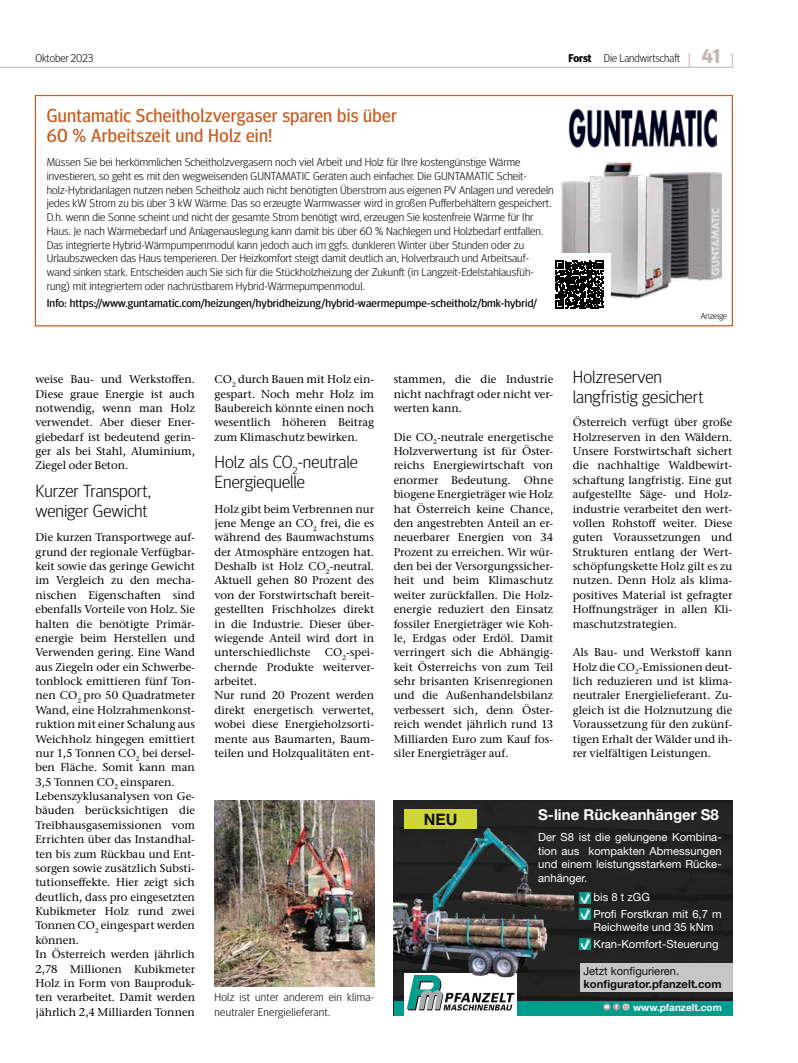
<style>
.page{position:relative;width:798px;height:1063px;background:#fff}
.page>*{position:absolute;margin:0;border:0;box-sizing:border-box;transform-origin:0 0}
.t1{font:18.75px/20px "Meta Head OT";letter-spacing:.015em;color:#c65c20}
.t2{font:300 17.5px/20px "Meta Head OT";color:#000;scale:1.05 1}
.t3{font:700 15.75px "Helvetica Neue LT Pro";color:#0f100f}
.t4{font:700 15px "Helvetica Neue LT Pro";color:#fff}
.t5{font:500 11.25px/14.4px "Stone Serif ITC Pro";color:#000;text-align:justify}
.t6{font:300 11.25px/13.8px "Meta Head OT";letter-spacing:.005em;color:#000;scale:1.05 1}
.t7{font:11.25px/13.5px "Helvetica Neue LT Pro";color:#fff}
.t8{font:11.25px "Meta Head OT";letter-spacing:.01em;color:#000;scale:1.05 1}
.t9{font:300 11.25px "Meta Head OT";letter-spacing:.005em;color:#000}
.t10{font:700 11.25px "Helvetica Neue LT Pro";color:#0f100f}
.t11{font:11.25px "Helvetica Neue LT Pro";color:#0f100f}
.t12{font:700 10px "Helvetica Neue LT Pro";color:#fff}
.t13{font:300 8.75px "Meta Head OT";color:#000;scale:1.05 1}
.s1{font-weight:700}
.s2{font-family:"Generis Simple Com";font-size:20px;color:#c6b7b4}
.s3{font-weight:700;font-size:20px;color:#c6b7b4}
</style>
<div class="page">
<hr style="left:0;top:67px;width:732px;height:1px;background:#c6b7b4">
<img style="left:573px;top:800px;width:159px;height:201px">
<div style="left:393px;top:1001px;width:339px;height:15px;background:#009d8c"></div>
<div style="left:404px;top:973px;width:113px;height:43px;background:#fff"></div>
<svg style="left:406px;top:1002px;width:107px;height:9px"></svg>
<svg style="left:603px;top:1003px;width:7px;height:8px"></svg>
<svg style="left:604px;top:1005px;width:5px;height:4px"></svg>
<svg style="left:612px;top:1003px;width:8px;height:8px"></svg>
<svg style="left:622px;top:1003px;width:7px;height:8px"></svg>
<svg style="left:623px;top:1004px;width:5px;height:6px"></svg>
<div style="left:579px;top:963px;width:153px;height:29px;background:#c6c6c6"></div>
<img style="left:393px;top:800px;width:180px;height:202px">
<div style="left:404px;top:810px;width:73px;height:19px;background:#ced638"></div>
<svg style="left:579px;top:893px;width:11px;height:27px"></svg>
<svg style="left:579px;top:938px;width:11px;height:11px"></svg>
<img style="left:214px;top:800px;width:160px;height:187px">
<div style="left:35px;top:95px;width:697px;height:231px;border:1px solid #c65c20"></div>
<img style="left:561px;top:142px;width:159px;height:158px">
<div style="left:548px;top:254px;width:62px;height:62px;background:#fff"></div>
<svg style="left:555px;top:261px;width:48px;height:47px"></svg>
<img style="left:568px;top:108px;width:148px;height:44px">
<p class="t9" style="left:35px;top:51px;width:60px">Oktober 2023</p>
<p class="t9" style="left:568px;top:51px;width:167px"><span class="s1">Forst</span> Die Landwirtschaft <span class="s2">|</span> <span class="s3">41</span> <span class="s2">|</span></p>
<h1 class="t1" style="left:47px;top:105px;width:351px">Guntamatic Scheitholzvergaser sparen bis über<br>60 % Arbeitszeit und Holz ein!</h1>
<p class="t6" style="left:47px;top:155px;width:484px">Müssen Sie bei herkömmlichen Scheitholzvergasern noch viel Arbeit und Holz für Ihre kostengünstige Wärme investieren, so geht es mit den wegweisenden GUNTAMATIC Geräten auch einfacher. Die GUNTAMATIC Scheit&shy;holz-Hybridanlagen nutzen neben Scheitholz auch nicht benötigten Überstrom aus eigenen PV Anlagen und veredeln jedes kW Strom zu bis über 3 kW Wärme. Das so erzeugte Warmwasser wird in großen Pufferbehältern gespeichert.<br>D.h. wenn die Sonne scheint und nicht der gesamte Strom benötigt wird, erzeugen Sie kostenfreie Wärme für Ihr Haus. Je nach Wärmebedarf und Anlagenauslegung kann damit bis über 60 % Nachlegen und Holzbedarf entfallen.<br>Das integrierte Hybrid-Wärmpumpenmodul kann jedoch auch im ggfs. dunkleren Winter über Stunden oder zu Urlaubszwecken das Haus temperieren. Der Heizkomfort steigt damit deutlich an, Holverbrauch und Arbeitsauf&shy;wand sinken stark. Entscheiden auch Sie sich für die Stückholzheizung der Zukunft (in Langzeit-Edelstahlausfüh&shy;rung) mit integriertem oder nachrüstbarem Hybrid-Wärmepumpenmodul.</p>
<p class="t8" style="left:47px;top:296px;width:468px">Info: https://www.guntamatic.com/heizungen/hybridheizung/hybrid-waermepumpe-scheitholz/bmk-hybrid/</p>
<p class="t13" style="left:700px;top:311px;width:27px">Anzeige</p>
<p class="t5" style="left:35px;top:372px;width:161px">weise Bau- und Werkstoffen.<br>Diese graue Energie ist auch notwendig, wenn man Holz verwendet. Aber dieser Ener&shy;giebedarf ist bedeutend gerin&shy;ger als bei Stahl, Aluminium, Ziegel oder Beton.</p>
<h2 class="t2" style="left:35px;top:480px;width:112px">Kurzer Transport, weniger Gewicht</h2>
<p class="t5" style="left:35px;top:530px;width:161px;text-align:left">Die kurzen Transportwege auf&shy;grund der regionale Verfügbar&shy;keit sowie das geringe Gewicht im Vergleich zu den mecha&shy;nischen Eigenschaften sind ebenfalls Vorteile von Holz. Sie halten die benötigte Primär&shy;energie beim Herstellen und<br>Verwenden gering. Eine Wand aus Ziegeln oder ein Schwerbe&shy;tonblock emittieren fünf Ton&shy;nen CO<sub>2</sub> pro 50 Quadratmeter<br>Wand, eine Holzrahmenkonst&shy;ruktion mit einer Schalung aus<br>Weichholz hingegen emittiert nur 1,5 Tonnen CO<sub>2</sub> bei dersel&shy;ben Fläche. Somit kann man<br>3,5 Tonnen CO<sub>2</sub> einsparen.<br>Lebenszyklusanalysen von Ge&shy;bäuden berücksichtigen die<br>Treibhausgasemissionen vom<br>Errichten über das Instandhal&shy;ten bis zum Rückbau und Ent&shy;sorgen sowie zusätzlich Substi&shy;tutionseffekte. Hier zeigt sich deutlich, dass pro eingesetzten<br>Kubikmeter Holz rund zwei<br>Tonnen CO<sub>2</sub> eingespart werden können.<br>In Österreich werden jährlich<br>2,78 Millionen Kubikmeter<br>Holz in Form von Bauproduk&shy;ten verarbeitet. Damit werden jährlich 2,4 Milliarden Tonnen</p>
<p class="t5" style="left:214px;top:372px;width:161px">CO<sub>2</sub> durch Bauen mit Holz ein&shy;gespart. Noch mehr Holz im Baubereich könnte einen noch wesentlich höheren Beitrag zum Klimaschutz bewirken.</p>
<h2 class="t2" style="left:214px;top:451px;width:138px">Holz als CO<sub>2</sub>-neutrale<br>Energiequelle</h2>
<p class="t5" style="left:214px;top:502px;width:161px">Holz gibt beim Verbrennen nur jene Menge an CO<sub>2</sub> frei, die es während des Baumwachstums der Atmosphäre entzogen hat.<br>Deshalb ist Holz CO<sub>2</sub>-neutral.<br>Aktuell gehen 80 Prozent des von der Forstwirtschaft bereit&shy;gestellten Frischholzes direkt in die Industrie. Dieser über&shy;wiegende Anteil wird dort in unterschiedlichste</p>
<p class="t5" style="left:214px;top:645px;width:161px;text-align:left;text-indent:110px">CO<sub>2</sub>-spei&shy;chernde Produkte weiterver&shy;arbeitet.<br>Nur rund 20 Prozent werden direkt energetisch verwertet, wobei diese Energieholzsorti&shy;mente aus Baumarten, Baum&shy;teilen und Holzqualitäten ent-</p>
<p class="t5" style="left:393px;top:372px;width:161px">stammen, die die Industrie nicht nachfragt oder nicht ver&shy;werten kann.</p>
<p class="t5" style="left:393px;top:430px;width:161px">Die CO<sub>2</sub>-neutrale energetische Holzverwertung ist für Öster&shy;reichs Energiewirtschaft von enormer Bedeutung. Ohne biogene Energieträger wie Holz hat Österreich keine Chance, den angestrebten Anteil an er&shy;neuerbarer Energien von 34<br>Prozent zu erreichen. Wir wür&shy;den bei der Versorgungssicher&shy;heit und beim Klimaschutz weiter zurückfallen. Die Holz&shy;energie reduziert den Einsatz fossiler Energieträger wie Koh&shy;le, Erdgas oder Erdöl. Damit verringert sich die Abhängig&shy;keit Österreichs von zum Teil sehr brisanten Krisenregionen und die Außenhandelsbilanz verbessert sich, denn Öster&shy;reich wendet jährlich rund 13<br>Milliarden Euro zum Kauf fos&shy;siler Energieträger auf.</p>
<h2 class="t2" style="left:572px;top:366px;width:126px">Holzreserven langfristig gesichert</h2>
<p class="t5" style="left:572px;top:415px;width:161px">Österreich verfügt über große Holzreserven in den Wäldern.<br>Unsere Forstwirtschaft sichert die nachhaltige Waldbewirt&shy;schaftung langfristig. Eine gut aufgestellte Säge- und Holz&shy;industrie verarbeitet den wert&shy;vollen Rohstoff weiter. Diese guten Voraussetzungen und Strukturen entlang der Wert&shy;schöpfungskette Holz gilt es zu nutzen. Denn Holz als klima&shy;positives Material ist gefragter Hoffnungsträger in allen Kli&shy;maschutzstrategien.</p>
<p class="t5" style="left:572px;top:645px;width:161px">Als Bau- und Werkstoff kann Holz die CO<sub>2</sub>-Emissionen deut&shy;lich reduzieren und ist klima&shy;neutraler Energielieferant. Zu&shy;gleich ist die Holznutzung die Voraussetzung für den zukünf&shy;tigen Erhalt der Wälder und ih&shy;rer vielfältigen Leistungen.</p>
<p class="t6" style="left:214px;top:990px;width:153px;line-height:14.4px">Holz ist unter anderem ein klima&shy;neutraler Energielieferant.</p>
<h3 class="t3" style="left:423px;top:809px;width:35px">NEU</h3>
<h3 class="t4" style="left:538px;top:806px;width:182px">S-line Rückeanhänger S8</h3>
<p class="t7" style="left:538px;top:830px;width:185px;text-align:justify">Der S8 ist die gelungene Kombina&shy;tion aus kompakten Abmessungen und einem leistungsstarkem Rücke&shy;anhänger.</p>
<p class="t7" style="left:593px;top:888px;width:130px;line-height:17px">bis 8 t zGG<br>Profi Forstkran mit 6,7 m</p>
<p class="t7" style="left:593px;top:918px;width:126px;line-height:17px">Reichweite und 35 kNm<br>Kran-Komfort-Steuerung</p>
<p class="t11" style="left:583px;top:964px;width:97px">Jetzt konfigurieren.</p>
<p class="t10" style="left:583px;top:977px;width:140px">konfigurator.pfanzelt.com</p>
<p class="t12" style="left:633px;top:1001px;width:90px">www.pfanzelt.com</p>
</div>
